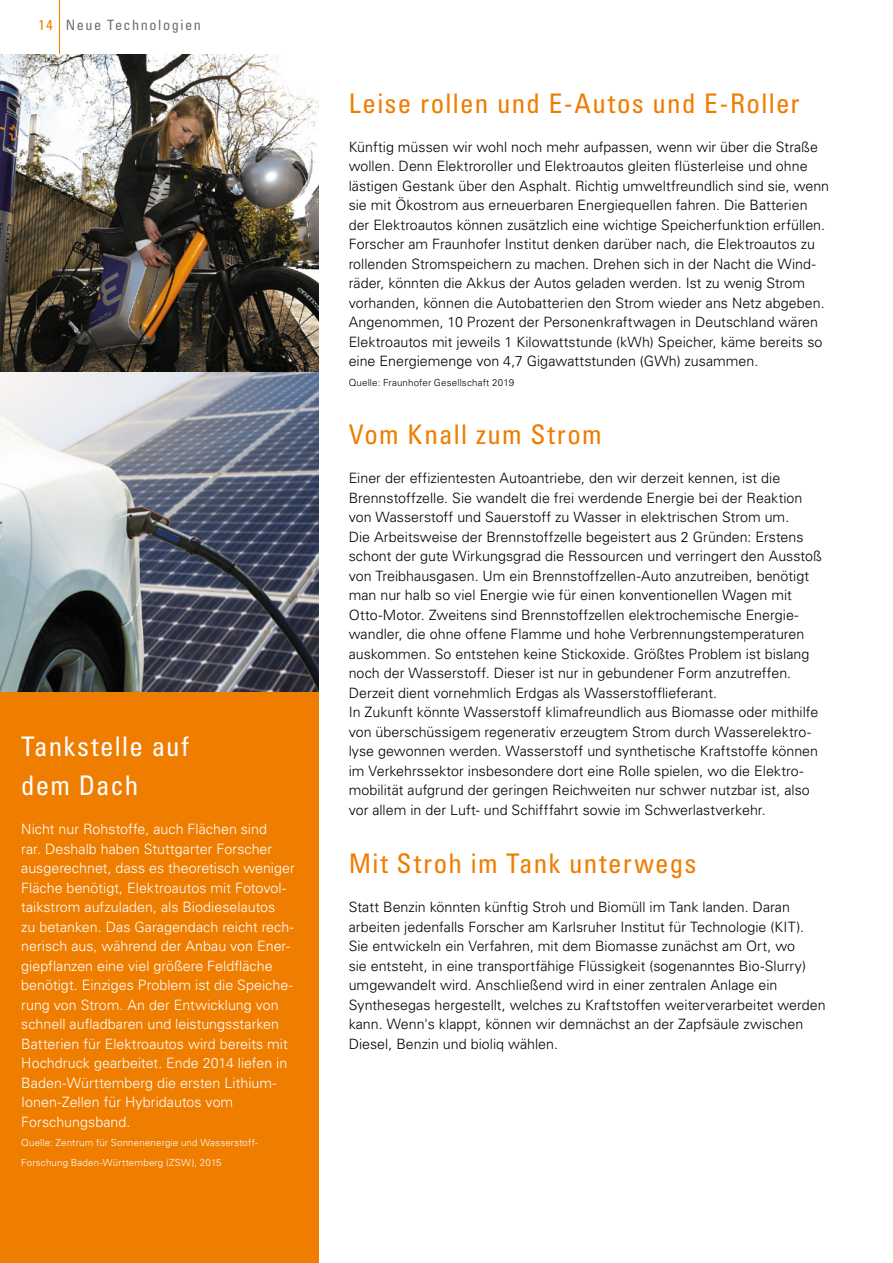
<style>
.page{position:relative;width:893px;height:1263px;background:#fff}
.page>*{position:absolute;margin:0;border:0;box-sizing:border-box;transform-origin:0 0}
.TH_Absatzformate_H3_Headline_18pt{font:condensed 27px "Univers LT Pro";letter-spacing:.05em;color:#ef7d00}
.TH_Absatzformate_H3_Headline-Marginalspa{font:condensed 27px/39px "Univers LT Pro";letter-spacing:.045em;color:#fff}
.TH_Absatzformate_P_Fließtext{font:300 14.25px/19.5px "Univers LT Pro 45";color:#000}
.TH_Absatzformate_P_Fließtext_Marginalspa{font:300 14.25px/19.5px "Univers LT Pro 45";color:#fff}
.TH_Absatzformate_H2_Kopfzeile{font:condensed 14.25px "Univers LT Pro";letter-spacing:.11em;color:#706f6f}
.TH_Absatzformate_P_Quelle_Verweis-6_5pt{font:300 9.75px/19.5px "Univers LT Pro 45";letter-spacing:.015em;color:#fff}
.TH_Absatzformate_P_Quelle_Verweis-6_5pt-2{font:300 9.75px "Univers LT Pro 45";letter-spacing:.015em;color:#000}
.s1{color:#ef7d00}
</style>
<div class="page">
<hr style="left:59px;top:0;width:1px;height:54px;background:#ef7d00">
<div style="left:0;top:692px;width:319px;height:571px;background:#ef7d00"></div>
<img style="left:0;top:54px;width:319px;height:637px">
<h2 class="TH_Absatzformate_H2_Kopfzeile" style="left:39px;top:16px;width:164px"><span class="s1">14</span> Neue Technologien</h2>
<h3 class="TH_Absatzformate_H3_Headline-Marginalspa" style="left:21px;top:726px;width:169px">Tankstelle auf dem Dach</h3>
<p class="TH_Absatzformate_P_Fließtext_Marginalspa" style="left:21px;top:819px;width:275px">Nicht nur Rohstoffe, auch Flächen sind<br>rar. Deshalb haben Stuttgarter Forscher ausgerechnet, dass es theoretisch weniger Fläche benötigt, Elektroautos mit Fotovol&shy;taikstrom aufzuladen, als Biodieselautos<br>zu betanken. Das Garagendach reicht rech&shy;nerisch aus, während der Anbau von Ener&shy;giepflanzen eine viel größere Feldfläche benötigt. Einziges Problem ist die Speiche&shy;rung von Strom. An der Entwicklung von schnell aufladbaren und leistungsstarken Batterien für Elektroautos wird bereits mit Hochdruck gearbeitet. Ende 2014 liefen in Baden-Württemberg die ersten Lithium-Ionen-Zellen für Hybridautos vom Forschungsband.</p>
<p class="TH_Absatzformate_P_Quelle_Verweis-6_5pt" style="left:21px;top:1133px;width:238px">Quelle: Zentrum für Sonnenenergie und Wasserstoff-<br>Forschung Baden-Württemberg (ZSW), 2015</p>
<h3 class="TH_Absatzformate_H3_Headline_18pt" style="left:349px;top:86px;width:452px">Leise rollen und E-Autos und E-Roller</h3>
<p class="TH_Absatzformate_P_Fließtext" style="left:349px;top:137px;width:482px">Künftig müssen wir wohl noch mehr aufpassen, wenn wir über die Straße wollen. Denn Elektroroller und Elektroautos gleiten flüsterleise und ohne lästigen Gestank über den Asphalt. Richtig umweltfreundlich sind sie, wenn sie mit Ökostrom aus erneuerbaren Energiequellen fahren. Die Batterien der Elektroautos können zusätzlich eine wichtige Speicherfunktion erfüllen.<br>Forscher am Fraunhofer Institut denken darüber nach, die Elektroautos zu rollenden Stromspeichern zu machen. Drehen sich in der Nacht die Wind&shy;räder, könnten die Akkus der Autos geladen werden. Ist zu wenig Strom vorhanden, können die Autobatterien den Strom wieder ans Netz abgeben.<br>Angenommen, 10 Prozent der Personenkraftwagen in Deutschland wären Elektroautos mit jeweils 1 Kilowattstunde (kWh) Speicher, käme bereits so eine Energiemenge von 4,7 Gigawattstunden (GWh) zusammen.</p>
<p class="TH_Absatzformate_P_Quelle_Verweis-6_5pt-2" style="left:349px;top:376px;width:167px">Quelle: Fraunhofer Gesellschaft 2019</p>
<h3 class="TH_Absatzformate_H3_Headline_18pt" style="left:349px;top:417px;width:255px">Vom Knall zum Strom</h3>
<p class="TH_Absatzformate_P_Fließtext" style="left:349px;top:468px;width:475px">Einer der effizientesten Autoantriebe, den wir derzeit kennen, ist die Brennstoffzelle. Sie wandelt die frei werdende Energie bei der Reaktion von Wasserstoff und Sauerstoff zu Wasser in elektrischen Strom um.<br>Die Arbeitsweise der Brennstoffzelle begeistert aus 2 Gründen: Erstens schont der gute Wirkungsgrad die Ressourcen und verringert den Ausstoß von Treibhausgasen. Um ein Brennstoffzellen-Auto anzutreiben, benötigt man nur halb so viel Energie wie für einen konventionellen Wagen mit Otto-Motor. Zweitens sind Brennstoffzellen elektrochemische Energie&shy;wandler, die ohne offene Flamme und hohe Verbrennungstemperaturen auskommen. So entstehen keine Stickoxide. Größtes Problem ist bislang noch der Wasserstoff. Dieser ist nur in gebundener Form anzutreffen.<br>Derzeit dient vornehmlich Erdgas als Wasserstofflieferant.</p>
<p class="TH_Absatzformate_P_Fließtext" style="left:349px;top:702px;width:471px">In Zukunft könnte Wasserstoff klimafreundlich aus Biomasse oder mithilfe von überschüssigem regenerativ erzeugtem Strom durch Wasserelektro&shy;lyse gewonnen werden. Wasserstoff und synthetische Kraftstoffe können im Verkehrssektor insbesondere dort eine Rolle spielen, wo die Elektro&shy;mobilität aufgrund der geringen Reichweiten nur schwer nutzbar ist, also vor allem in der Luft- und Schifffahrt sowie im Schwerlastverkehr.</p>
<h3 class="TH_Absatzformate_H3_Headline_18pt" style="left:349px;top:846px;width:349px">Mit Stroh im Tank unterwegs</h3>
<p class="TH_Absatzformate_P_Fließtext" style="left:349px;top:897px;width:478px">Statt Benzin könnten künftig Stroh und Biomüll im Tank landen. Daran arbeiten jedenfalls Forscher am Karlsruher Institut für Technologie (KIT).<br>Sie entwickeln ein Verfahren, mit dem Biomasse zunächst am Ort, wo<br>sie entsteht, in eine transportfähige Flüssigkeit (sogenanntes Bio-Slurry) umgewandelt wird. Anschließend wird in einer zentralen Anlage ein Synthesegas hergestellt, welches zu Kraftstoffen weiterverarbeitet werden kann. Wenn's klappt, können wir demnächst an der Zapfsäule zwischen Diesel, Benzin und bioliq wählen.</p>
</div>
